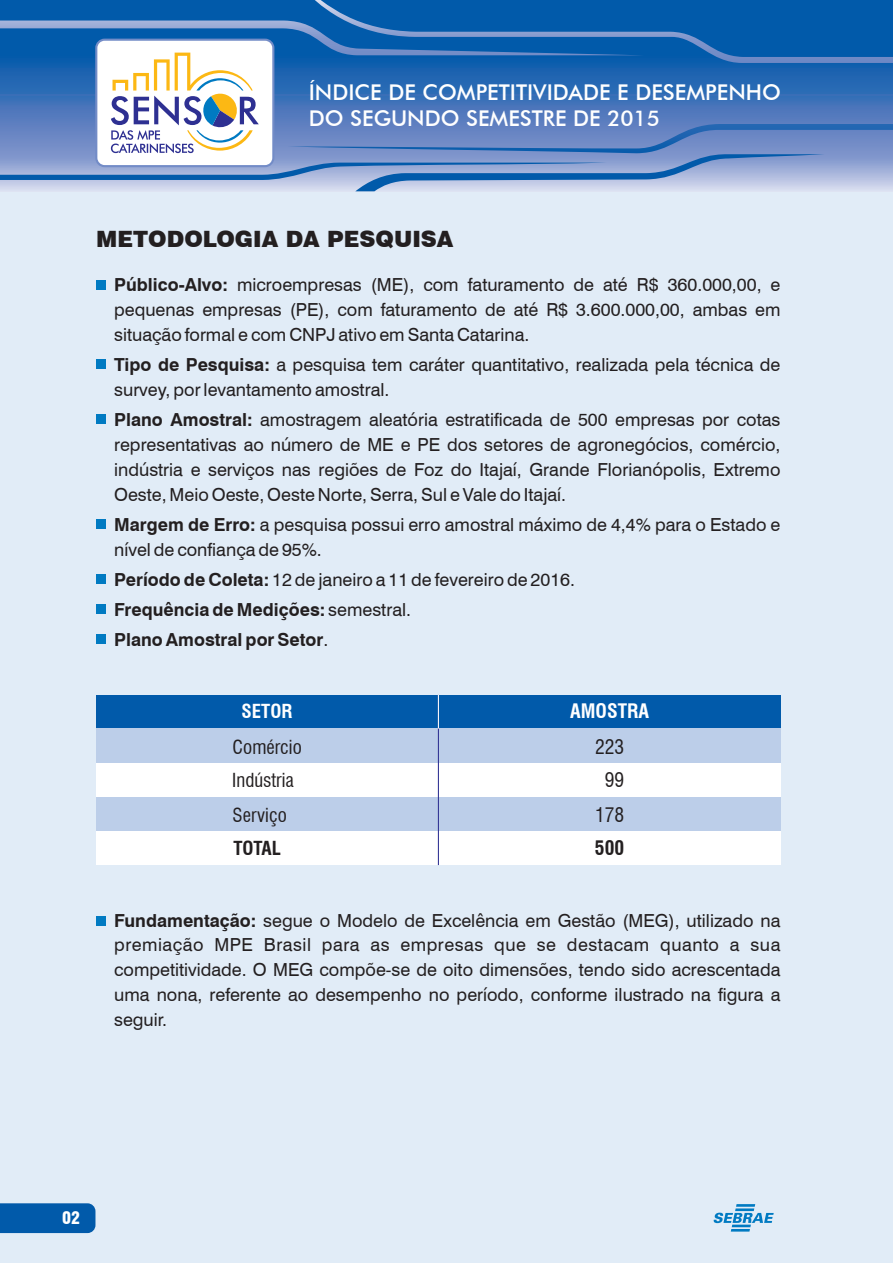
<style>
.page{position:relative;width:893px;height:1263px;background:#e1ecf7}
.page>*{position:absolute;margin:0;border:0;box-sizing:border-box;transform-origin:0 0}
.t1{font:900 22.5px "Swiss 721 BT";color:#231f20}
.t2{font:500 21.75px/26.1px "Futura BT";color:#fff}
.t3{font:condensed 19.5px "Swiss 721 BT";color:#231f20}
.t4{font:700 condensed 19.5px "Swiss 721 BT";color:#fff}
.t5{font:700 condensed 19.5px "Swiss 721 BT";color:#231f20}
.t6{font:condensed 18.9px "Swiss 721 BT";color:#231f20}
.t7{font:700 condensed 18.9px "Swiss 721 BT";color:#fff}
.t8{font:700 condensed 18.9px "Swiss 721 BT";color:#231f20}
.t9{font:18px/24.8px "Swiss 721 BT";color:#231f20;text-align:justify}
.t10{font:700 18px/30.2px "Swiss 721 BT";color:#231f20}
.t11{font:900 condensed 16.8px "Swiss 721 BT";color:#fff}
.s1{font-weight:700}
.s2{font-weight:400}
</style>
<div class="page">
<svg style="left:714px;top:1204px;width:60px;height:27px"></svg>
<div style="left:0;top:1203px;width:95px;height:30px;background:#015aaa"></div>
<div style="left:96px;top:280px;width:10px;height:10px;background:#007ac2"></div>
<div style="left:96px;top:359px;width:10px;height:10px;background:#007ac2"></div>
<div style="left:96px;top:414px;width:10px;height:10px;background:#007ac2"></div>
<div style="left:96px;top:519px;width:10px;height:10px;background:#007ac2"></div>
<div style="left:96px;top:574px;width:10px;height:10px;background:#007ac2"></div>
<div style="left:96px;top:604px;width:10px;height:10px;background:#007ac2"></div>
<div style="left:96px;top:634px;width:10px;height:10px;background:#007ac2"></div>
<div style="left:96px;top:695px;width:684px;height:33px;background:#015aaa"></div>
<div style="left:96px;top:728px;width:684px;height:35px;background:#bccee9"></div>
<div style="left:96px;top:763px;width:684px;height:34px;background:#fff"></div>
<div style="left:96px;top:797px;width:684px;height:34px;background:#bccee9"></div>
<div style="left:96px;top:831px;width:684px;height:34px;background:#fff"></div>
<hr style="left:438px;top:695px;width:1px;height:170px;background:#2e3092">
<div style="left:96px;top:916px;width:10px;height:9px;background:#007ac2"></div>
<hr style="left:438px;top:695px;width:1px;height:33px;background:#fff">
<svg style="left:0;top:0;width:893px;height:191px;background:#5787c0"></svg>
<p class="t2" style="left:309px;top:81px;width:474px">ÍNDICE DE COMPETITIVIDADE E DESEMPENHO<br>DO SEGUNDO SEMESTRE DE 2015</p>
<p class="t1" style="left:96px;top:229px;width:359px">METODOLOGIA DA PESQUISA</p>
<p class="t9" style="left:114px;top:274px;width:668px"><span class="s1">Público-Alvo:</span> microempresas (ME), com faturamento de até R$ 360.000,00, e pequenas empresas (PE), com faturamento de até R$ 3.600.000,00, ambas em situação formal e com CNPJ ativo em Santa Catarina.</p>
<p class="t9" style="left:114px;top:354px;width:668px"><span class="s1">Tipo de Pesquisa:</span> a pesquisa tem caráter quantitativo, realizada pela técnica de survey, por levantamento amostral.</p>
<p class="t9" style="left:114px;top:409px;width:668px"><span class="s1">Plano Amostral:</span> amostragem aleatória estratificada de 500 empresas por cotas representativas ao número de ME e PE dos setores de agronegócios, comércio, indústria e serviços nas regiões de Foz do Itajaí, Grande Florianópolis, Extremo Oeste, Meio Oeste, Oeste Norte, Serra, Sul e Vale do Itajaí.</p>
<p class="t9" style="left:114px;top:514px;width:668px"><span class="s1">Margem de Erro:</span> a pesquisa possui erro amostral máximo de 4,4% para o Estado e nível de confiança de 95%.</p>
<p class="t10" style="left:114px;top:566px;width:462px">Período de Coleta: <span class="s2">12 de janeiro a 11 de fevereiro de 2016.<br></span>Frequência de Medições: <span class="s2">semestral.<br></span>Plano Amostral por Setor<span class="s2">.</span></p>
<p class="t7" style="left:242px;top:704px;width:52px">SETOR</p>
<p class="t4" style="left:570px;top:703px;width:80px">AMOSTRA</p>
<p class="t6" style="left:233px;top:739px;width:71px">Comércio</p>
<p class="t3" style="left:595px;top:739px;width:31px">223</p>
<p class="t6" style="left:232px;top:772px;width:63px">Indústria</p>
<p class="t3" style="left:605px;top:772px;width:21px">99</p>
<p class="t6" style="left:233px;top:807px;width:56px">Serviço</p>
<p class="t3" style="left:595px;top:807px;width:31px">178</p>
<p class="t8" style="left:233px;top:840px;width:49px">TOTAL</p>
<p class="t5" style="left:595px;top:840px;width:31px">500</p>
<p class="t9" style="left:114px;top:909px;width:668px"><span class="s1">Fundamentação:</span> segue o Modelo de Excelência em Gestão (MEG), utilizado na premiação MPE Brasil para as empresas que se destacam quanto a sua competitividade. O MEG compõe-se de oito dimensões, tendo sido acrescentada uma nona, referente ao desempenho no período, conforme ilustrado na figura a seguir.</p>
<p class="t11" style="left:62px;top:1211px;width:19px">02</p>
</div>
